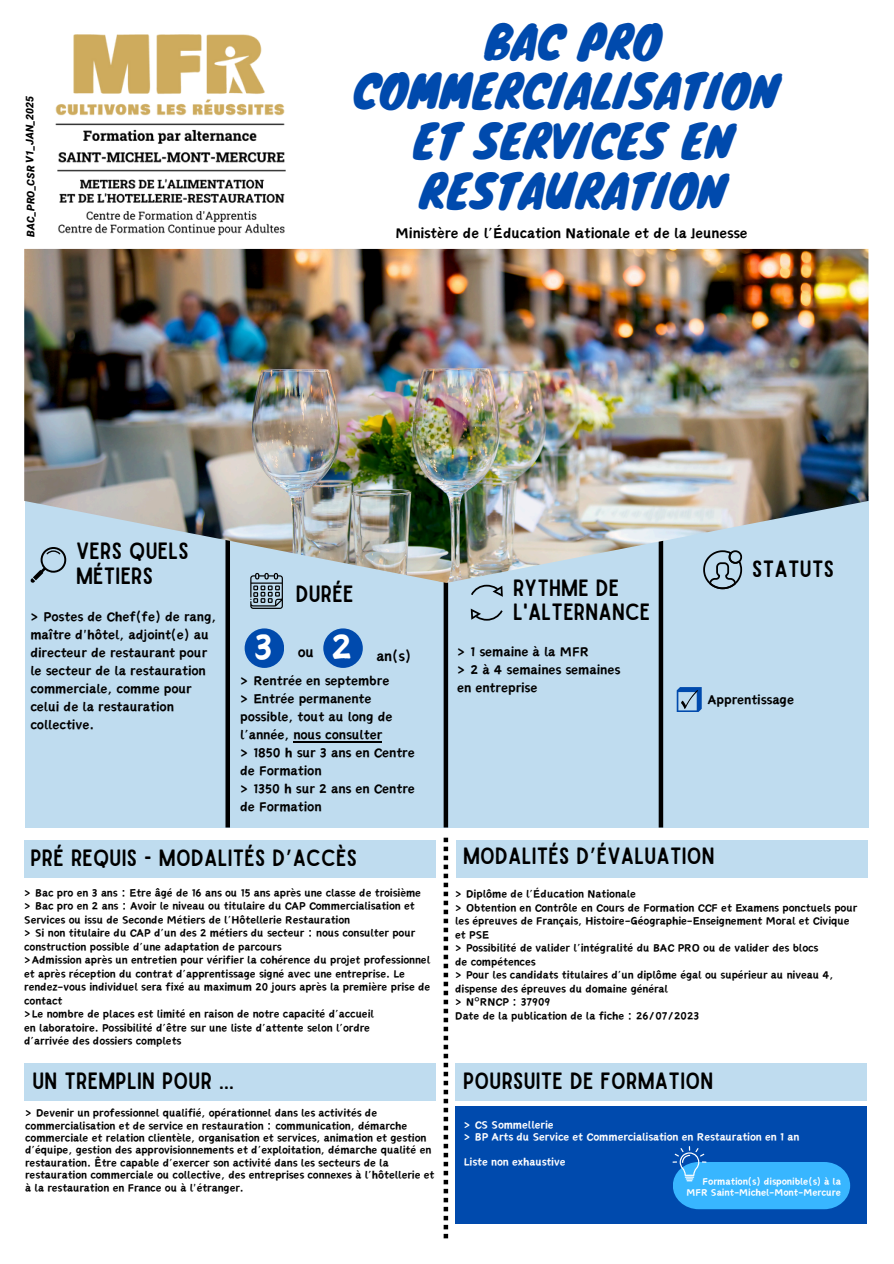
<style>
.page{position:relative;width:894px;height:1264px;background:#fff}
.page>*{position:absolute;margin:0;border:0;box-sizing:border-box;transform-origin:0 0}
.t1{font:45px/49.5px "Knewave";letter-spacing:.01em;color:#004aad;text-align:center}
.t2{font:45px "Canva Sword Like Dream";color:#fff}
.t3{font:22.5px/24.8px "Sailors";letter-spacing:.01em;color:#000}
.t4{font:18px "Canva Sword Like Dream";color:#000}
.t5{font:16.5px/18px "Canva Sword Like Dream";color:#000}
.t6{font:13.5px/13.5px "Canva Sword Like Dream";color:#000}
.t7{font:13.5px/12.3px "Canva Sword Like Dream";color:#fff}
.t8{font:12px/10.9px "Canva Sword Like Dream";color:#fff;text-align:right}
.t9{font:italic 900 10.5px "Roboto";letter-spacing:.01em;color:#000}
.s1{font-family:"Noto Sans Gurmukhi"}
.s2{font-family:"Noto Sans"}
</style>
<div class="page">
<div style="left:656px;top:495px;width:212px;height:332px;background:#bfdcef"></div>
<div style="left:446px;top:495px;width:211px;height:332px;background:#bfdcef"></div>
<div style="left:235px;top:495px;width:212px;height:332px;background:#bfdcef"></div>
<div style="left:25px;top:495px;width:212px;height:332px;background:#bfdcef"></div>
<div style="left:225px;top:520px;width:5px;height:307px;background:#000"></div>
<div style="left:443px;top:539px;width:5px;height:288px;background:#000"></div>
<div style="left:658px;top:520px;width:5px;height:307px;background:#000"></div>
<img style="left:24px;top:249px;width:844px;height:334px">
<svg style="left:471px;top:584px;width:31px;height:13px"></svg>
<svg style="left:470px;top:608px;width:32px;height:12px"></svg>
<svg style="left:702px;top:550px;width:40px;height:40px"></svg>
<svg style="left:30px;top:547px;width:37px;height:36px"></svg>
<img style="left:52px;top:34px;width:239px;height:225px">
<div style="left:24px;top:840px;width:411px;height:37px;background:#bfdcef"></div>
<svg style="left:250px;top:573px;width:33px;height:36px"></svg>
<div style="left:24px;top:1063px;width:411px;height:38px;background:#bfdcef"></div>
<div style="left:456px;top:840px;width:411px;height:37px;background:#bfdcef"></div>
<div style="left:455px;top:1063px;width:411px;height:38px;background:#bfdcef"></div>
<svg style="left:443px;top:837px;width:5px;height:401px"></svg>
<svg style="left:676px;top:687px;width:25px;height:24px"></svg>
<div style="left:455px;top:1106px;width:411px;height:117px;background:#004aad"></div>
<div style="left:244px;top:628px;width:40px;height:40px;background:#004aad;border-radius:50%"></div>
<div style="left:323px;top:628px;width:40px;height:40px;background:#004aad;border-radius:50%"></div>
<hr style="left:293px;top:742px;width:89px;height:1px;background:#000">
<svg style="left:672px;top:1146px;width:177px;height:63px"></svg>
<p class="t9" style="left:24px;top:236px;width:142px;rotate:-90deg">BAC_PRO_CSR V1_JAN_2025</p>
<h2 class="t1" style="left:353px;top:16px;width:427px">BAC PRO<br>COMMERCIALISATION<br>ET SERVICES EN<br>RESTAURATION</h2>
<h3 class="t4" style="left:395px;top:225px;width:353px">Ministère de l’Éducation Nationale et de la Jeunesse</h3>
<p class="t3" style="left:76px;top:540px;width:114px">VERS QUELS<br>MÉTIERS</p>
<p class="t5" style="left:30px;top:608px;width:187px">&gt; Postes de Chef(fe) de rang, maître d'hôtel, adjoint(e) au directeur de restaurant pour le secteur de la restauration commerciale, comme pour celui de la restauration collective.</p>
<p class="t2" style="left:254px;top:625px;width:20px">3</p>
<h3 class="t3" style="left:296px;top:582px;width:59px">DURÉE</h3>
<h2 class="t4" style="left:297px;top:643px;width:18px">ou</h2>
<p class="t2" style="left:331px;top:625px;width:23px">2</p>
<h3 class="t4" style="left:376px;top:647px;width:36px">an(s)</h3>
<p class="t5" style="left:240px;top:672px;width:176px">&gt; Rentrée en septembre<br>&gt; Entrée permanente possible, tout au long de l’année, nous consulter<br>&gt; 1850 h sur 3 ans en Centre de Formation<br>&gt; 1350 h sur 2 ans en Centre de Formation</p>
<p class="t3" style="left:513px;top:576px;width:139px">RYTHME DE<br>L'ALTERNANCE</p>
<h2 class="t5" style="left:457px;top:643px;width:164px">&gt; 1 semaine à la MFR<br>&gt; 2 à 4 semaines semaines en entreprise</h2>
<p class="t3" style="left:752px;top:557px;width:83px">STATUTS</p>
<p class="t5" style="left:707px;top:691px;width:88px">Apprentissage</p>
<p class="t3" style="left:30px;top:846px;width:328px">PRÉ REQUIS - MODALITÉS D<span class="s1">’</span>ACCÈS</p>
<h3 class="t3" style="left:463px;top:844px;width:253px">MODALITÉS D<span class="s1">’</span>ÉVALUATION</h3>
<h2 class="t6" style="left:24px;top:886px;width:407px">&gt; Bac pro en 3 ans : Etre âgé de 16 ans ou 15 ans après une classe de troisième &gt; Bac pro en 2 ans : Avoir le niveau ou titulaire du CAP Commercialisation et Services ou issu de Seconde Métiers de l’Hôtellerie Restauration<br>&gt; Si non titulaire du CAP d’un des 2 métiers du secteur : nous consulter pour construction possible d’une adaptation de parcours<br>&gt;Admission après un entretien pour vérifier la cohérence du projet professionnel et après réception du contrat d’apprentissage signé avec une entreprise. Le rendez-vous individuel sera fixé au maximum 20 jours après la première prise de contact<br>&gt;Le nombre de places est limité en raison de notre capacité d’accueil<br>en laboratoire. Possibilité d’être sur une liste d’attente selon l’ordre<br>d’arrivée des dossiers complets</h2>
<p class="t6" style="left:455px;top:887px;width:403px">&gt; Diplôme de l’Éducation Nationale<br>&gt; Obtention en Contrôle en Cours de Formation CCF et Examens ponctuels pour les épreuves de Français, Histoire-Géographie-Enseignement Moral et Civique et PSE<br>&gt; Possibilité de valider l’intégralité du BAC PRO ou de valider des blocs<br>de compétences<br>&gt; Pour les candidats titulaires d’un diplôme égal ou supérieur au niveau 4, dispense des épreuves du domaine général<br>&gt; N<span class="s2">°</span>RNCP : 37909<br>Date de la publication de la fiche : 26/07/2023</p>
<p class="t3" style="left:32px;top:1069px;width:203px">UN TREMPLIN POUR ...</p>
<h3 class="t3" style="left:463px;top:1069px;width:251px">POURSUITE DE FORMATION</h3>
<h3 class="t6" style="left:25px;top:1107px;width:410px;line-height:12.3px">&gt; Devenir un professionnel qualifié, opérationnel dans les activités de commercialisation et de service en restauration : communication, démarche commerciale et relation clientèle, organisation et services, animation et gestion d’équipe, gestion des approvisionnements et d’exploitation, démarche qualité en restauration. Être capable d’exercer son activité dans les secteurs de la restauration commerciale ou collective, des entreprises connexes à l’hôtellerie et à la restauration en France ou à l'étranger.</h3>
<p class="t7" style="left:463px;top:1118px;width:337px">&gt; CS Sommellerie<br>&gt; BP Arts du Service et Commercialisation en Restauration en 1 an</p>
<p class="t7" style="left:463px;top:1155px;width:103px">Liste non exhaustive</p>
<h3 class="t8" style="left:686px;top:1176px;width:156px">Formation(s) disponible(s) à la<br>MFR Saint-Michel-Mont-Mercure</h3>
</div>
